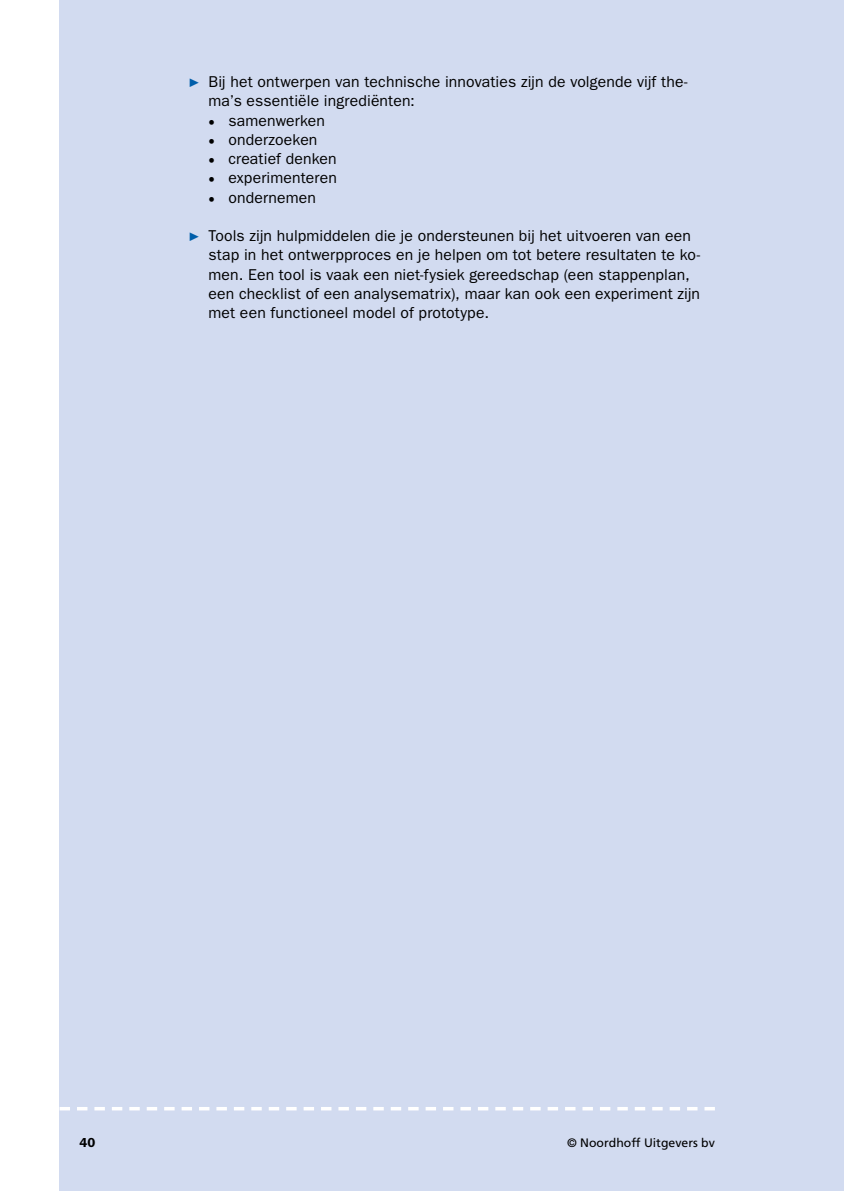
<style>
.page{position:relative;width:844px;height:1191px;background:#fff}
.page>*{position:absolute;margin:0;border:0;box-sizing:border-box;transform-origin:0 0}
.t1{font:15.75px/19.2px "ITC Franklin Gothic Std";letter-spacing:.01em;color:#000}
.t2{font:600 13.12px "ITC Franklin Gothic Std";color:#000}
.t3{font:12.25px "Frutiger LT Std";color:#000}
.s1{font-family:"Utopia Std";color:#005eaa}
.s2{font-family:"Utopia Std"}
</style>
<div class="page">
<div style="left:60px;top:0;width:783px;height:1191px;background:#d2dbf0"></div>
<svg style="left:60px;top:1107px;width:654px;height:3px"></svg>
<p class="t1" style="left:208px;top:72px;width:480px;text-indent:-20px"><span class="s1">▶</span> Bij het ontwerpen van technische innovaties zijn de volgende vijf the&shy;ma’s essentiële ingrediënten:</p>
<p class="t1" style="left:208px;top:111px;width:118px"><span class="s2">•</span> samenwerken</p>
<p class="t1" style="left:208px;top:130px;width:110px"><span class="s2">•</span> onderzoeken</p>
<p class="t1" style="left:208px;top:149px;width:130px"><span class="s2">•</span> creatief denken</p>
<p class="t1" style="left:208px;top:168px;width:130px"><span class="s2">•</span> experimenteren</p>
<p class="t1" style="left:208px;top:188px;width:109px"><span class="s2">•</span> ondernemen</p>
<p class="t1" style="left:208px;top:226px;width:493px;text-indent:-20px"><span class="s1">▶</span> Tools zijn hulpmiddelen die je ondersteunen bij het uitvoeren van een stap in het ontwerpproces en je helpen om tot betere resultaten te ko&shy;men. Een tool is vaak een niet-fysiek gereedschap (een stappenplan, een checklist of een analysematrix), maar kan ook een experiment zijn met een functioneel model of prototype.</p>
<p class="t2" style="left:79px;top:1133px;width:18px">40</p>
<p class="t3" style="left:567px;top:1135px;width:149px">© Noordhoff Uitgevers bv</p>
</div>
